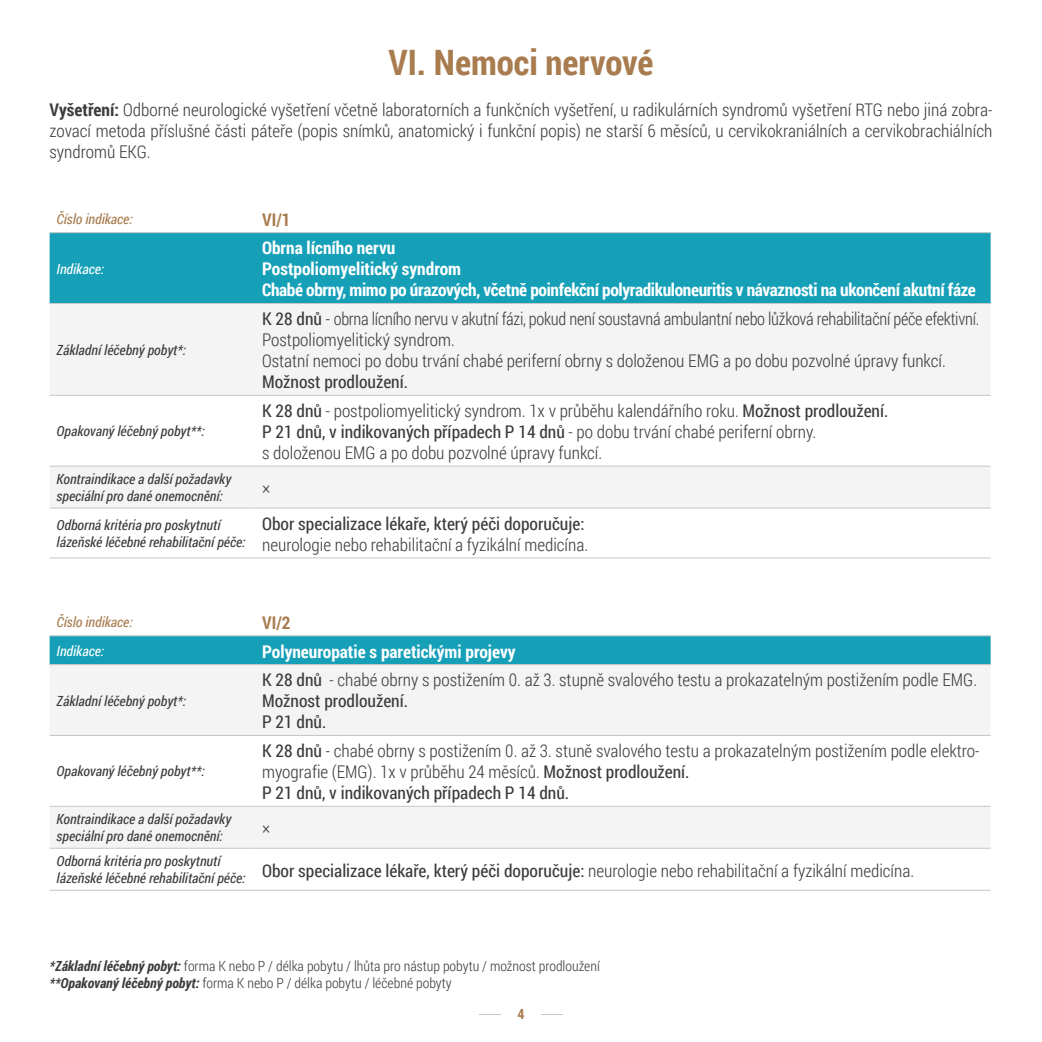
<style>
.page{position:relative;width:1042px;height:1042px;background:#fff}
.page>*{position:absolute;margin:0;border:0;box-sizing:border-box;transform-origin:0 0}
.t1{font:700 35px "Roboto Condensed";color:#a87c4f}
.t2{font:300 17.5px/21px "Roboto Condensed";color:#3c3c3b}
.t3{font:700 17.5px/21px "Roboto Condensed";letter-spacing:-.02em;color:#fff}
.t4{font:700 17.5px "Roboto Condensed";color:#fff}
.t5{font:700 17.5px "Roboto Condensed";color:#a87c4f}
.t6{font:italic 14px/16.8px "Roboto Condensed";color:#3c3c3b}
.t7{font:300 14px/16.8px "Roboto Condensed";color:#3c3c3b}
.t8{font:italic 14px "Roboto Condensed";color:#a87c4f}
.t9{font:italic 14px "Roboto Condensed";color:#fff}
.t10{font:700 14px "Roboto Condensed";color:#a87c4f}
.s1{font-weight:700}
.s2{font-weight:400}
.s3{font-weight:700;font-style:italic}
</style>
<div class="page">
<hr style="left:479px;top:1014px;width:84px;height:1px;background:#c6c6c6">
<div style="left:501px;top:993px;width:40px;height:26px;background:#fff"></div>
<div style="left:50px;top:233px;width:940px;height:70px;background:#15a0b8"></div>
<svg style="left:50px;top:304px;width:940px;height:204px;fill:#f4f4f4"></svg>
<hr style="left:50px;top:232px;width:205px;height:1px;background:#c6c6c6">
<hr style="left:255px;top:232px;width:735px;height:1px;background:#c6c6c6">
<hr style="left:50px;top:303px;width:205px;height:1px;background:#c6c6c6">
<hr style="left:255px;top:303px;width:735px;height:1px;background:#c6c6c6">
<hr style="left:50px;top:395px;width:205px;height:1px;background:#c6c6c6">
<hr style="left:255px;top:395px;width:735px;height:1px;background:#c6c6c6">
<hr style="left:50px;top:466px;width:205px;height:1px;background:#c6c6c6">
<hr style="left:255px;top:466px;width:735px;height:1px;background:#c6c6c6">
<hr style="left:50px;top:508px;width:205px;height:1px;background:#c6c6c6">
<hr style="left:255px;top:508px;width:735px;height:1px;background:#c6c6c6">
<hr style="left:50px;top:557px;width:205px;height:1px;background:#c6c6c6">
<hr style="left:255px;top:557px;width:735px;height:1px;background:#c6c6c6">
<div style="left:50px;top:636px;width:940px;height:28px;background:#15a0b8"></div>
<svg style="left:50px;top:665px;width:940px;height:183px;fill:#f4f4f4"></svg>
<hr style="left:50px;top:635px;width:205px;height:1px;background:#c6c6c6">
<hr style="left:255px;top:635px;width:735px;height:1px;background:#c6c6c6">
<hr style="left:50px;top:664px;width:205px;height:1px;background:#c6c6c6">
<hr style="left:255px;top:664px;width:735px;height:1px;background:#c6c6c6">
<hr style="left:50px;top:735px;width:205px;height:1px;background:#c6c6c6">
<hr style="left:255px;top:735px;width:735px;height:1px;background:#c6c6c6">
<hr style="left:50px;top:806px;width:205px;height:1px;background:#c6c6c6">
<hr style="left:255px;top:806px;width:735px;height:1px;background:#c6c6c6">
<hr style="left:50px;top:848px;width:205px;height:1px;background:#c6c6c6">
<hr style="left:255px;top:848px;width:735px;height:1px;background:#c6c6c6">
<hr style="left:50px;top:890px;width:205px;height:1px;background:#c6c6c6">
<hr style="left:255px;top:890px;width:735px;height:1px;background:#c6c6c6">
<p class="t1" style="left:388px;top:38px;width:266px">VI. Nemoci nervové</p>
<p class="t2" style="left:50px;top:99px;width:944px;text-align:justify"><span class="s1">Vyšetření:</span> Odborné neurologické vyšetření včetně laboratorních a funkčních vyšetření, u radikulárních syndromů vyšetření RTG nebo jiná zobra&shy;zovací metoda příslušné části páteře (popis snímků, anatomický i funkční popis) ne starší 6 měsíců, u cervikokraniálních a cervikobrachiálních syndromů EKG.</p>
<p class="t8" style="left:57px;top:209px;width:78px">Číslo indikace:</p>
<p class="t5" style="left:262px;top:207px;width:30px">VI/1</p>
<p class="t9" style="left:57px;top:259px;width:49px">Indikace:</p>
<p class="t3" style="left:262px;top:237px;width:715px">Obrna lícního nervu<br>Postpoliomyelitický syndrom<br>Chabé obrny, mimo po úrazových, včetně poinfekční polyradikuloneuritis v návaznosti na ukončení akutní fáze</p>
<p class="t6" style="left:57px;top:341px;width:131px">Základní léčebný pobyt*:</p>
<p class="t6" style="left:57px;top:422px;width:149px">Opakovaný léčebný pobyt**:</p>
<p class="t2" style="left:262px;top:308px;width:719px"><span class="s2">K 28 dnů</span> - obrna lícního nervu v akutní fázi, pokud není soustavná ambulantní nebo lůžková rehabilitační péče efektivní.<br>Postpoliomyelitický syndrom.<br>Ostatní nemoci po dobu trvání chabé periferní obrny s doloženou EMG a po dobu pozvolné úpravy funkcí.<br><span class="s2">Možnost prodloužení.</span></p>
<p class="t2" style="left:262px;top:400px;width:628px"><span class="s2">K 28 dnů</span> - postpoliomyelitický syndrom. 1x v průběhu kalendářního roku. <span class="s2">Možnost prodloužení.<br>P 21 dnů, v indikovaných případech P 14 dnů</span> - po dobu trvání chabé periferní obrny.<br>s doloženou EMG a po dobu pozvolné úpravy funkcí.</p>
<p class="t6" style="left:57px;top:470px;width:176px">Kontraindikace a další požadavky speciální pro dané onemocnění:</p>
<p class="t2" style="left:262px;top:477px;width:10px">×</p>
<p class="t6" style="left:57px;top:516px;width:190px">Odborná kritéria pro poskytnutí lázeňské léčebné rehabilitační péče:</p>
<p class="t2" style="left:262px;top:512px;width:327px"><span class="s2">Obor specializace lékaře, který péči doporučuje: </span>neurologie nebo rehabilitační a fyzikální medicína.</p>
<p class="t8" style="left:57px;top:612px;width:78px">Číslo indikace:</p>
<p class="t5" style="left:262px;top:610px;width:30px">VI/2</p>
<p class="t9" style="left:57px;top:641px;width:49px">Indikace:</p>
<p class="t4" style="left:262px;top:639px;width:255px">Polyneuropatie s paretickými projevy</p>
<p class="t6" style="left:57px;top:692px;width:131px">Základní léčebný pobyt*:</p>
<p class="t2" style="left:262px;top:669px;width:716px"><span class="s2">K 28 dnů</span> - chabé obrny s postižením 0. až 3. stupně svalového testu a prokazatelným postižením podle EMG.<br><span class="s2">Možnost prodloužení.<br>P 21 dnů.</span></p>
<p class="t6" style="left:57px;top:762px;width:149px">Opakovaný léčebný pobyt**:</p>
<p class="t2" style="left:262px;top:740px;width:719px"><span class="s2">K 28 dnů</span> - chabé obrny s postižením 0. až 3. stuně svalového testu a prokazatelným postižením podle elektro&shy;myografie (EMG). 1x v průběhu 24 měsíců. <span class="s2">Možnost prodloužení.<br>P 21 dnů, v indikovaných případech P 14 dnů.</span></p>
<p class="t6" style="left:57px;top:810px;width:176px">Kontraindikace a další požadavky speciální pro dané onemocnění:</p>
<p class="t2" style="left:262px;top:817px;width:10px">×</p>
<p class="t6" style="left:57px;top:852px;width:165px">Odborná kritéria pro poskytnutí</p>
<p class="t2" style="left:57px;top:859px;width:859px"><sub>lázeňské</sub> <sub>léčebné</sub> <sub>rehabilitační</sub> <sub>péče:</sub> <span class="s2">Obor specializace lékaře, který péči doporučuje:</span> neurologie nebo rehabilitační a fyzikální medicína.</p>
<p class="t7" style="left:50px;top:957px;width:552px"><span class="s3">*Základní léčebný pobyt:</span> forma K nebo P / délka pobytu / lhůta pro nástup pobytu / možnost prodloužení <span class="s3">**Opakovaný léčebný pobyt:</span> forma K nebo P / délka pobytu / léčebné pobyty</p>
<p class="t10" style="left:517px;top:1004px;width:8px">4</p>
</div>
